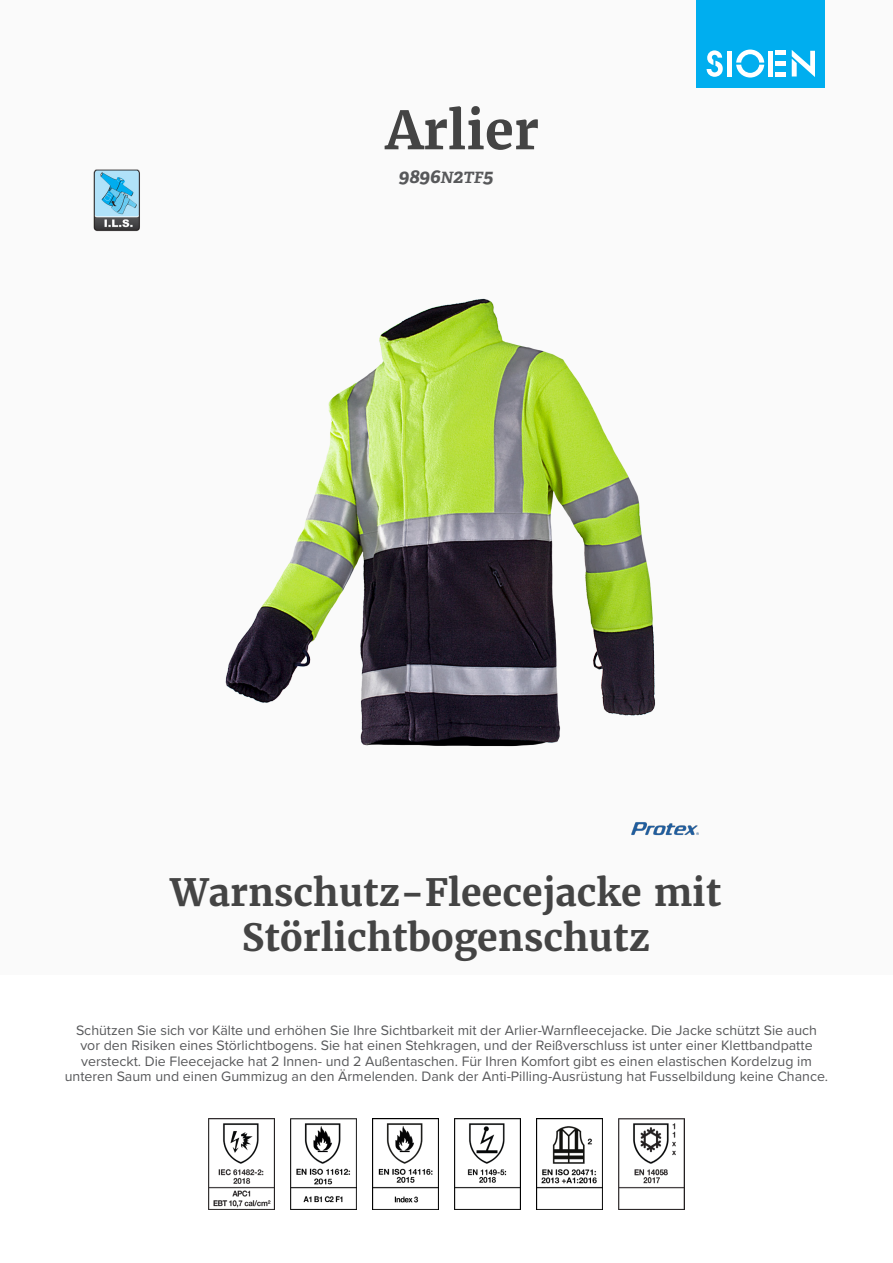
<style>
.page{position:relative;width:893px;height:1263px;background:#fff}
.page>*{position:absolute;margin:0;border:0;box-sizing:border-box;transform-origin:0 0}
.product_name{font:700 52.5px "Merriweather";color:#444}
.product_h2{font:700 37.5px/45px "Merriweather";color:#444;text-align:center}
.product_ref{font:italic 700 19.5px "Adelle";color:#57585a}
.product_description{font:14.25px/15.3px "Proxima Nova";color:#57585a;text-align:center}
.s1{font-size:15.6px}
</style>
<div class="page">
<div style="left:0;top:0;width:893px;height:974px;background:#fafafa"></div>
<div style="left:697px;top:0;width:128px;height:88px;background:#00aeef"></div>
<svg style="left:707px;top:50px;width:16px;height:27px"></svg>
<svg style="left:736px;top:50px;width:28px;height:28px"></svg>
<div style="left:727px;top:51px;width:5px;height:26px;background:#fff"></div>
<div style="left:768px;top:51px;width:5px;height:26px;background:#fff"></div>
<div style="left:775px;top:72px;width:11px;height:5px;background:#fff"></div>
<div style="left:775px;top:61px;width:11px;height:5px;background:#fff"></div>
<hr style="left:775px;top:51px;width:11px;height:4px;background:#fff">
<svg style="left:792px;top:50px;width:23px;height:27px"></svg>
<img style="left:93px;top:169px;width:47px;height:63px">
<img style="left:688px;top:825px;width:11px;height:10px">
<img style="left:208px;top:1118px;width:66px;height:92px">
<img style="left:290px;top:1118px;width:66px;height:92px">
<img style="left:372px;top:1118px;width:66px;height:92px">
<img style="left:454px;top:1118px;width:67px;height:92px">
<img style="left:536px;top:1118px;width:67px;height:92px">
<img style="left:618px;top:1118px;width:67px;height:92px">
<img style="left:225px;top:298px;width:463px;height:538px">
<p class="product_name" style="left:386px;top:97px;width:155px">Arlier</p>
<p class="product_ref" style="left:399px;top:164px;width:96px">9896<span class="s1">N</span>2<span class="s1">TF</span>5</p>
<p class="product_h2" style="left:171px;top:869px;width:552px">Warnschutz-Fleecejacke mit<br>Störlichtbogenschutz</p>
<p class="product_description" style="left:65px;top:1022px;width:765px">Schützen Sie sich vor Kälte und erhöhen Sie Ihre Sichtbarkeit mit der Arlier-Warnfleecejacke. Die Jacke schützt Sie auch vor den Risiken eines Störlichtbogens. Sie hat einen Stehkragen, und der Reißverschluss ist unter einer Klettbandpatte versteckt. Die Fleecejacke hat 2 Innen- und 2 Außentaschen. Für Ihren Komfort gibt es einen elastischen Kordelzug im unteren Saum und einen Gummizug an den Ärmelenden. Dank der Anti-Pilling-Ausrüstung hat Fusselbildung keine Chance.</p>
</div>
